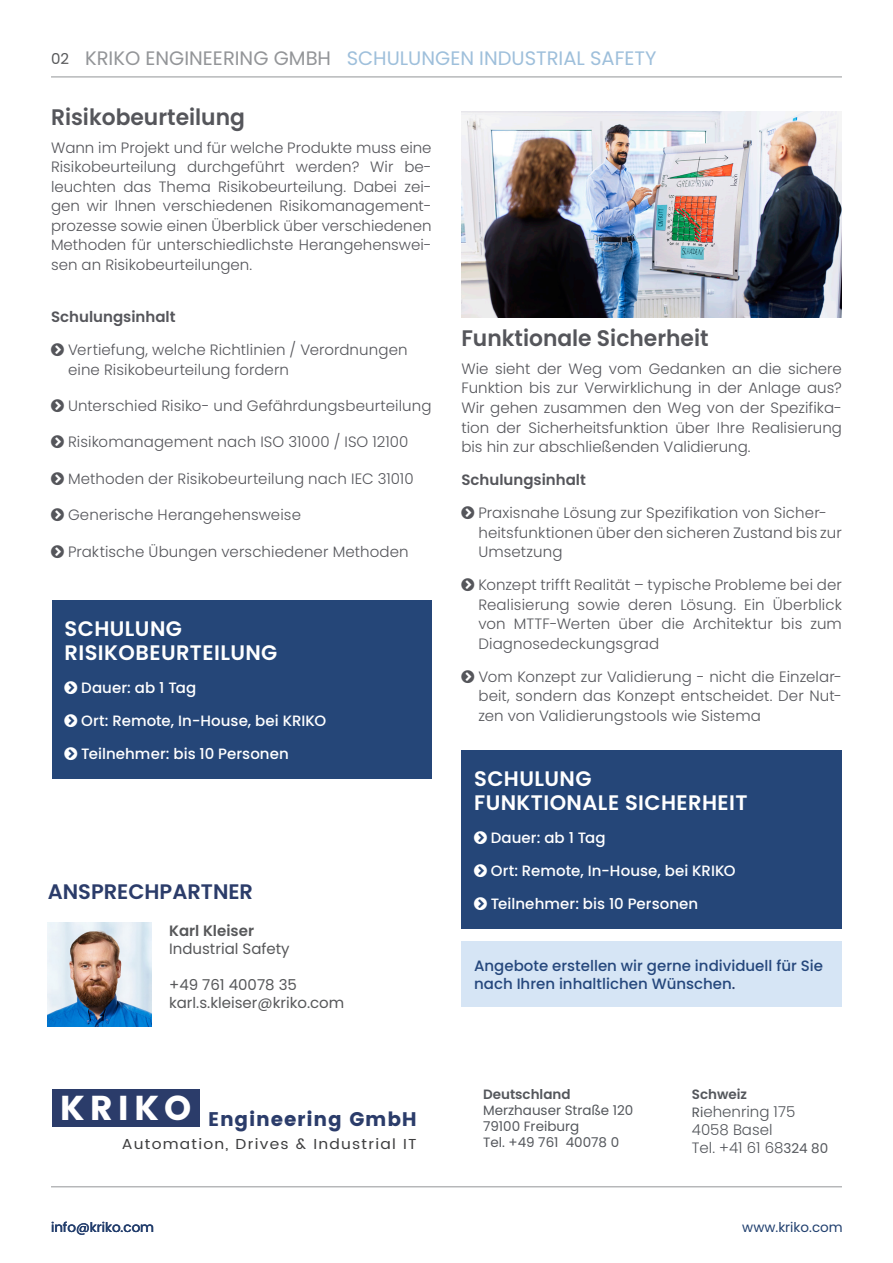
<style>
.page{position:relative;width:893px;height:1263px;background:#fff}
.page>*{position:absolute;margin:0;border:0;box-sizing:border-box;transform-origin:0 0}
.t1{font:34.5px "Poppins";letter-spacing:.15em;color:#fff}
.t2{font:600 22.5px "Poppins";color:#55565b}
.t3{font:600 21px/24px "Poppins";letter-spacing:.02em;color:#fff}
.t4{font:600 21px "Poppins";color:#2b3c6a}
.t5{font:19.65px "Poppins";letter-spacing:.04em;color:#2b3c6a}
.t6{font:19.5px "Poppins";color:#9ebfdb}
.t7{font:300 15px/19.5px "Poppins";letter-spacing:.005em;color:#55565b;text-align:justify}
.t8{font:500 15px "Poppins";letter-spacing:.005em;color:#fff}
.t9{font:500 15px/18px "Poppins";color:#25477c}
.t10{font:15px/18px "Poppins";color:#57585a}
.t11{font:300 15px/18px "Poppins";color:#54575c}
.t12{font:600 15px "Poppins";color:#55565b}
.t13{font:600 15px "Poppins";color:#57585a}
.t14{font:14.4px "Poppins";letter-spacing:.08em;color:#3e3e3f;scale:1.08 1}
.t15{font:13.5px/16.2px "Poppins";color:#54575c}
.t16{font:13.5px "Poppins";color:#21406f}
.t17{font:600 13.5px "Poppins";color:#54575c}
.s1{font-size:15px;color:#57585a}
.s2{color:#939598}
.s3{color:#2b3c6a}
.s4{font-weight:400;font-size:13.5px}
</style>
<div class="page">
<img style="left:48px;top:923px;width:103px;height:103px">
<hr style="left:51px;top:77px;width:791px;height:1px;background:#939598">
<div style="left:52px;top:600px;width:380px;height:178px;background:#254678"></div>
<div style="left:461px;top:750px;width:381px;height:178px;background:#254678"></div>
<img style="left:461px;top:111px;width:381px;height:206px">
<div style="left:461px;top:941px;width:381px;height:66px;background:#d6e5f5"></div>
<hr style="left:51px;top:1186px;width:791px;height:1px;background:#939598">
<div style="left:52px;top:1089px;width:148px;height:37px;background:#2b3c6a"></div>
<h3 class="t6" style="left:51px;top:46px;width:607px"><span class="s1">02</span> <span class="s2">KRIKO ENGINEERING GMBH</span> SCHULUNGEN INDUSTRIAL SAFETY</h3>
<h2 class="t2" style="left:51px;top:104px;width:195px">Risikobeurteilung</h2>
<p class="t7" style="left:51px;top:138px;width:382px">Wann im Projekt und für welche Produkte muss eine Risikobeurteilung durchgeführt werden? Wir be&shy;leuchten das Thema Risikobeurteilung. Dabei zei&shy;gen wir Ihnen verschiedenen Risikomanagement&shy;prozesse sowie einen Überblick über verschiedenen Methoden für unterschiedlichste Herangehenswei&shy;sen an Risikobeurteilungen.</p>
<p class="t12" style="left:51px;top:308px;width:126px">Schulungsinhalt</p>
<p class="t7" style="left:68px;top:340px;width:341px">Vertiefung, welche Richtlinien / Verordnungen eine Risikobeurteilung fordern</p>
<p class="t7" style="left:68px;top:396px;width:365px">Unterschied Risiko- und Gefährdungsbeurteilung</p>
<p class="t7" style="left:68px;top:432px;width:342px">Risikomanagement nach ISO 31000 / ISO 12100</p>
<p class="t7" style="left:68px;top:469px;width:347px">Methoden der Risikobeurteilung nach IEC 31010</p>
<p class="t7" style="left:68px;top:505px;width:234px">Generische Herangehensweise</p>
<p class="t7" style="left:68px;top:542px;width:342px">Praktische Übungen verschiedener Methoden</p>
<h3 class="t3" style="left:65px;top:617px;width:214px">SCHULUNG<br>RISIKOBEURTEILUNG</h3>
<p class="t8" style="left:81px;top:679px;width:117px">Dauer: ab 1 Tag</p>
<p class="t8" style="left:81px;top:712px;width:246px">Ort: Remote, In-House, bei KRIKO</p>
<p class="t8" style="left:81px;top:745px;width:209px">Teilnehmer: bis 10 Personen</p>
<h3 class="t4" style="left:48px;top:880px;width:207px">ANSPRECHPARTNER</h3>
<p class="t13" style="left:169px;top:922px;width:86px">Karl Kleiser</p>
<p class="t10" style="left:169px;top:939px;width:122px">Industrial Safety</p>
<p class="t10" style="left:169px;top:975px;width:177px">+49 761 40078 35 karl.s.kleiser@kriko.com</p>
<h2 class="t2" style="left:461px;top:325px;width:249px">Funktionale Sicherheit</h2>
<p class="t7" style="left:461px;top:359px;width:382px">Wie sieht der Weg vom Gedanken an die sichere Funktion bis zur Verwirklichung in der Anlage aus?<br>Wir gehen zusammen den Weg von der Spezifika&shy;tion der Sicherheitsfunktion über Ihre Realisierung bis hin zur abschließenden Validierung.</p>
<p class="t12" style="left:461px;top:471px;width:126px">Schulungsinhalt</p>
<p class="t7" style="left:478px;top:503px;width:365px;text-align:left">Praxisnahe Lösung zur Spezifikation von Sicher&shy;heitsfunktionen über den sicheren Zustand bis zur<br>Umsetzung</p>
<p class="t7" style="left:478px;top:575px;width:365px">Konzept trifft Realität – typische Probleme bei der Realisierung sowie deren Lösung. Ein Überblick von MTTF-Werten über die Architektur bis zum Diagnosedeckungsgrad</p>
<p class="t7" style="left:478px;top:667px;width:365px">Vom Konzept zur Validierung - nicht die Einzelar&shy;beit, sondern das Konzept entscheidet. Der Nut&shy;zen von Validierungstools wie Sistema</p>
<h3 class="t3" style="left:474px;top:767px;width:275px">SCHULUNG<br>FUNKTIONALE SICHERHEIT</h3>
<p class="t8" style="left:491px;top:829px;width:117px">Dauer: ab 1 Tag</p>
<p class="t8" style="left:491px;top:862px;width:246px">Ort: Remote, In-House, bei KRIKO</p>
<p class="t8" style="left:491px;top:895px;width:209px">Teilnehmer: bis 10 Personen</p>
<p class="t9" style="left:474px;top:957px;width:350px">Angebote erstellen wir gerne individuell für Sie nach Ihren inhaltlichen Wünschen<span class="s3">.</span></p>
<h1 class="t1" style="left:60px;top:1087px;width:133px">KRIKO</h1>
<h3 class="t5" style="left:208px;top:1108px;width:210px">Engineering GmbH</h3>
<p class="t14" style="left:122px;top:1133px;width:274px">Automation, Drives &amp; Industrial IT</p>
<p class="t16" style="left:51px;top:1219px;width:105px">info@kriko.com</p>
<p class="t17" style="left:483px;top:1086px;width:89px">Deutschland</p>
<p class="t15" style="left:483px;top:1102px;width:152px">Merzhauser Straße 120<br>79100 Freiburg<br>Tel. +49 761 40078 0</p>
<p class="t17" style="left:692px;top:1086px;width:57px">Schweiz</p>
<p class="t11" style="left:692px;top:1102px;width:138px"><span class="s4">Ri</span>ehenring 175<br>4058 Basel<br>Tel. +41 61 68<span class="s4">324 80</span></p>
<p class="t16" style="left:742px;top:1219px;width:102px">www.kriko.com</p>
</div>
